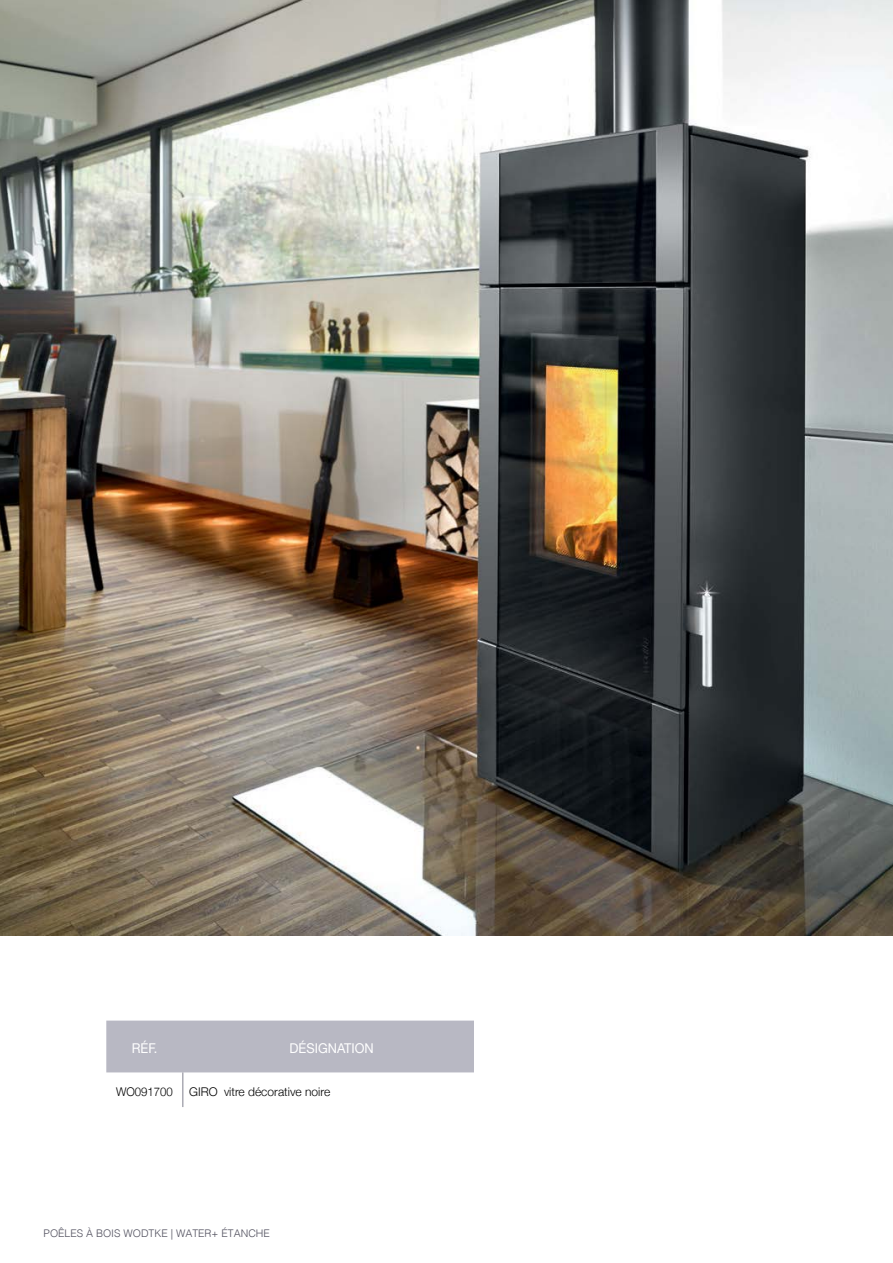
<style>
.page{position:relative;width:893px;height:1263px;background:#fff}
.page>*{position:absolute;margin:0;border:0;box-sizing:border-box;transform-origin:0 0}
.t1{font:13.5px "Helvetica Neue";color:#fff;scale:.95 1}
.t2{font:300 12px "Helvetica Neue";color:#000}
.t3{font:300 12px "Helvetica Neue";color:#000;scale:.95 1}
.t4{font:300 10.5px "Helvetica";color:#4f4e5c}
</style>
<div class="page">
<img style="left:0;top:0;width:893px;height:935px">
<div style="left:106px;top:1020px;width:368px;height:52px;background:#b8b8c3"></div>
<hr style="left:182px;top:1072px;width:1px;height:35px;background:#80808e">
<p class="t1" style="left:132px;top:1038px;width:28px">RÉF.</p>
<p class="t1" style="left:289px;top:1038px;width:90px">DÉSIGNATION</p>
<p class="t3" style="left:116px;top:1081px;width:61px">WO091700</p>
<p class="t2" style="left:189px;top:1081px;width:143px">GIRO vitre décorative noire</p>
<p class="t4" style="left:44px;top:1224px;width:228px">POÊLES À BOIS WODTKE | WATER+ ÉTANCHE</p>
</div>
